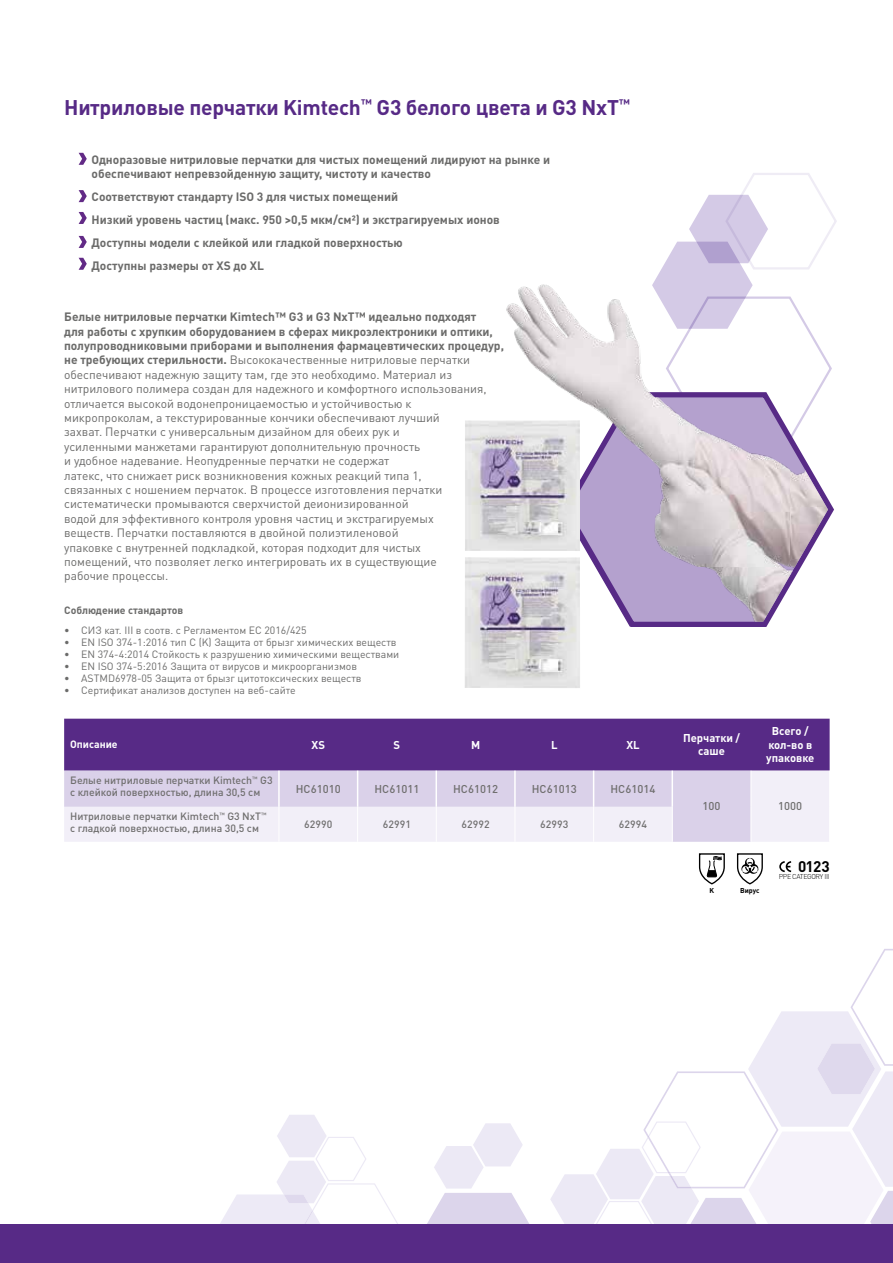
<style>
.page{position:relative;width:893px;height:1263px;background:#fff}
.page>*{position:absolute;margin:0;border:0;box-sizing:border-box;transform-origin:0 0}
.t1{font:700 21px "DIN Pro";letter-spacing:-.01em;color:#572a86}
.t2{font:700 15.3px "DIN Pro";color:#000}
.t3{font:12px/14.4px "DIN Pro";color:#6b6b6a}
.t4{font:700 12px/23px "DIN Pro";color:#6b6b6a}
.t5{font:500 11.25px "DIN Pro";color:#706f6f}
.t6{font:700 11.25px/13.5px "DIN Pro";color:#fff;text-align:center}
.t7{font:10.5px "DIN Pro";color:#6b6b6a}
.t8{font:500 10.5px/12px "DIN Pro";color:#706f6f}
.t9{font:700 10.5px "DIN Pro";color:#6b6b6a}
.t10{font:700 10.5px "DIN Pro";color:#fff}
.t11{font:300 7.05px "DIN Pro";letter-spacing:-.05em;color:#000}
.t12{font:700 7.05px "DIN Pro";letter-spacing:-.005em;color:#000}
.s1{font-weight:700}
</style>
<div class="page">
<svg style="left:129px;top:949px;width:764px;height:276px"></svg>
<svg style="left:661px;top:173px;width:176px;height:215px"></svg>
<svg style="left:79px;top:153px;width:8px;height:12px"></svg>
<svg style="left:79px;top:190px;width:8px;height:12px"></svg>
<svg style="left:79px;top:212px;width:8px;height:12px"></svg>
<svg style="left:79px;top:236px;width:8px;height:12px"></svg>
<svg style="left:79px;top:258px;width:8px;height:12px"></svg>
<div style="left:64px;top:719px;width:766px;height:52px;background:#572a86"></div>
<svg style="left:64px;top:771px;width:765px;height:71px"></svg>
<hr style="left:278px;top:771px;width:2px;height:36px;background:#fff">
<hr style="left:357px;top:771px;width:1px;height:36px;background:#fff">
<hr style="left:436px;top:771px;width:1px;height:36px;background:#fff">
<hr style="left:514px;top:771px;width:2px;height:36px;background:#fff">
<hr style="left:593px;top:771px;width:1px;height:36px;background:#fff">
<hr style="left:671px;top:771px;width:2px;height:36px;background:#fff">
<hr style="left:279px;top:807px;width:1px;height:35px;background:#fff">
<hr style="left:357px;top:807px;width:1px;height:35px;background:#fff">
<hr style="left:436px;top:807px;width:1px;height:35px;background:#fff">
<hr style="left:515px;top:807px;width:1px;height:35px;background:#fff">
<hr style="left:593px;top:807px;width:1px;height:35px;background:#fff">
<hr style="left:672px;top:807px;width:1px;height:35px;background:#fff">
<hr style="left:751px;top:771px;width:1px;height:36px;background:#fff">
<hr style="left:751px;top:807px;width:1px;height:35px;background:#fff">
<svg style="left:737px;top:853px;width:26px;height:32px"></svg>
<svg style="left:699px;top:853px;width:26px;height:32px"></svg>
<svg style="left:779px;top:861px;width:13px;height:12px"></svg>
<div style="left:0;top:1225px;width:893px;height:38px;background:#572a86"></div>
<svg style="left:627px;top:388px;width:207px;height:239px"></svg>
<img style="left:595px;top:397px;width:233px;height:225px">
<img style="left:506px;top:270px;width:283px;height:296px">
<img style="left:465px;top:420px;width:115px;height:131px">
<img style="left:465px;top:557px;width:115px;height:131px">
<h1 class="t1" style="left:64px;top:90px;width:567px">Нитриловые перчатки Kimtech<sup>™</sup> G3 белого цвета и G3 NxT<sup>™</sup></h1>
<p class="t4" style="left:92px;top:151px;width:460px;line-height:14.4px">Одноразовые нитриловые перчатки для чистых помещений лидируют на рынке и обеспечивают непревзойденную защиту, чистоту и качество</p>
<p class="t4" style="left:92px;top:184px;width:410px">Соответствуют стандарту ISO 3 для чистых помещений<br>Низкий уровень частиц (макс. 950 &gt;0,5 мкм/см²) и экстрагируемых ионов Доступны модели с клейкой или гладкой поверхностью<br>Доступны размеры от XS до XL</p>
<p class="t3" style="left:64px;top:308px;width:441px"><span class="s1">Белые нитриловые перчатки Kimtech™ G3 и G3 NxT™ идеально подходят<br>для работы с хрупким оборудованием в сферах микроэлектроники и оптики, полупроводниковыми приборами и выполнения фармацевтических процедур, не требующих стерильности.</span> Высококачественные нитриловые перчатки обеспечивают надежную защиту там, где это необходимо. Материал из нитрилового полимера создан для надежного и комфортного использования, отличается высокой водонепроницаемостью и устойчивостью к<br>микропроколам, а текстурированные кончики обеспечивают лучший<br>захват. Перчатки с универсальным дизайном для обеих рук и<br>усиленными манжетами гарантируют дополнительную прочность<br>и удобное надевание. Неопудренные перчатки не содержат<br>латекс, что снижает риск возникновения кожных реакций типа 1,<br>связанных с ношением перчаток. В процессе изготовления перчатки систематически промываются сверхчистой деионизированной<br>водой для эффективного контроля уровня частиц и экстрагируемых<br>веществ. Перчатки поставляются в двойной полиэтиленовой<br>упаковке с внутренней подкладкой, которая подходит для чистых<br>помещений, что позволяет легко интегрировать их в существующие<br>рабочие процессы.</p>
<p class="t9" style="left:64px;top:601px;width:121px">Соблюдение стандартов</p>
<p class="t7" style="left:64px;top:622px;width:244px">• СИЗ кат. III в соотв. с Регламентом ЕС 2016/425</p>
<p class="t7" style="left:64px;top:634px;width:334px">• EN ISO 374-1:2016 тип C (K) Защита от брызг химических веществ</p>
<p class="t7" style="left:64px;top:646px;width:337px">• EN 374-4:2014 Стойкость к разрушению химическими веществами</p>
<p class="t7" style="left:64px;top:658px;width:294px">• EN ISO 374-5:2016 Защита от вирусов и микроорганизмов</p>
<p class="t7" style="left:64px;top:670px;width:299px">• ASTMD6978-05 Защита от брызг цитотоксических веществ</p>
<p class="t7" style="left:64px;top:682px;width:233px">• Сертификат анализов доступен на веб-сайте</p>
<p class="t10" style="left:70px;top:736px;width:49px">Описание</p>
<p class="t6" style="left:312px;top:736px;width:15px">XS</p>
<p class="t6" style="left:394px;top:736px;width:8px">S</p>
<p class="t6" style="left:471px;top:736px;width:11px">M</p>
<p class="t6" style="left:551px;top:736px;width:8px">L</p>
<p class="t6" style="left:626px;top:736px;width:15px">XL</p>
<p class="t6" style="left:683px;top:730px;width:59px">Перчатки / саше</p>
<p class="t6" style="left:766px;top:723px;width:49px">Всего / кол-во в упаковке</p>
<p class="t8" style="left:70px;top:773px;width:204px">Белые нитриловые перчатки Kimtech<sup>™</sup> G3 с клейкой поверхностью, длина 30,5 см</p>
<p class="t5" style="left:296px;top:779px;width:46px">HC61010</p>
<p class="t5" style="left:375px;top:779px;width:46px">HC61011</p>
<p class="t5" style="left:453px;top:779px;width:46px">HC61012</p>
<p class="t5" style="left:532px;top:779px;width:46px">HC61013</p>
<p class="t5" style="left:610px;top:779px;width:46px">HC61014</p>
<p class="t5" style="left:703px;top:797px;width:19px">100</p>
<p class="t5" style="left:778px;top:797px;width:25px">1000</p>
<p class="t8" style="left:70px;top:809px;width:198px">Нитриловые перчатки Kimtech<sup>™</sup> G3 NxT<sup>™ </sup>с гладкой поверхностью, длина 30,5 см</p>
<p class="t8" style="left:304px;top:817px;width:29px">62990</p>
<p class="t8" style="left:383px;top:817px;width:29px">62991</p>
<p class="t8" style="left:462px;top:817px;width:29px">62992</p>
<p class="t8" style="left:540px;top:817px;width:29px">62993</p>
<p class="t8" style="left:619px;top:817px;width:29px">62994</p>
<p class="t12" style="left:710px;top:884px;width:6px">K</p>
<p class="t12" style="left:740px;top:884px;width:21px">Вирус</p>
<p class="t2" style="left:798px;top:854px;width:33px">0123</p>
<p class="t11" style="left:779px;top:871px;width:52px">PPE CATEGORY III</p>
</div>
